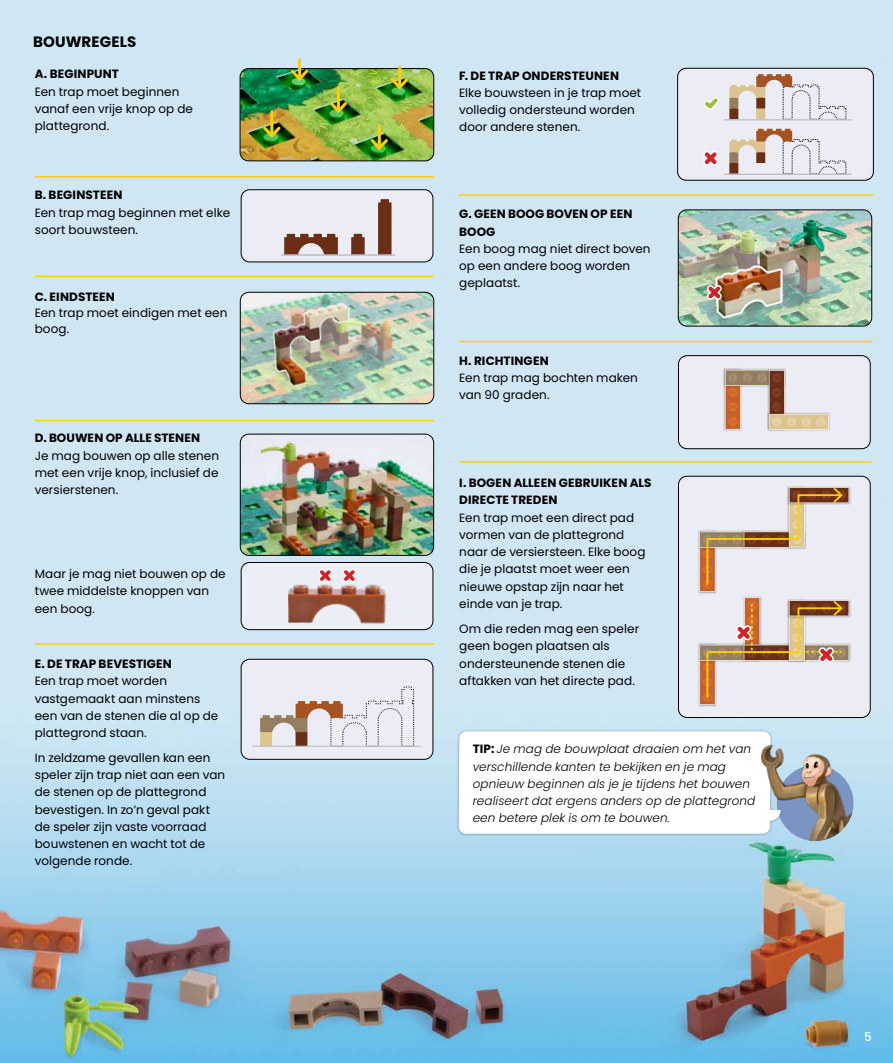
<style>
.page{position:relative;width:893px;height:1063px;background:#fff}
.page>*{position:absolute;margin:0;border:0;box-sizing:border-box;transform-origin:0 0}
.t1{font:700 15px "Poppins";letter-spacing:.005em;color:#000}
.t2{font:12px/17.2px "Poppins";letter-spacing:.005em;color:#000}
.t3{font:italic 300 12px/17.2px "Poppins";letter-spacing:.005em;color:#000}
.t4{font:700 12px/17.2px "Poppins";letter-spacing:.01em;color:#000}
.t5{font:500 12px "Poppins";color:#fff}
.s1{font-weight:700;font-style:normal}
</style>
<div class="page">
<img style="left:0;top:0;width:893px;height:838px">
<img style="left:0;top:838px;width:893px;height:225px">
<div style="left:678px;top:68px;width:195px;height:112px;background:#ecedf4;border-radius:9px"></div>
<div style="left:677px;top:68px;width:197px;height:112px;border:1px solid #000;border-radius:9px"></div>
<div style="left:241px;top:190px;width:192px;height:72px;background:#ecedf4;border-radius:9px"></div>
<div style="left:241px;top:189px;width:192px;height:73px;border:1px solid #000;border-radius:9px"></div>
<div style="left:241px;top:659px;width:192px;height:100px;background:#ecedf4;border-radius:9px"></div>
<div style="left:241px;top:659px;width:192px;height:101px;border:1px solid #000;border-radius:9px"></div>
<div style="left:241px;top:562px;width:192px;height:68px;background:#ebeef5;border-radius:9px"></div>
<div style="left:241px;top:562px;width:192px;height:68px;border:1px solid #000;border-radius:9px"></div>
<div style="left:678px;top:356px;width:192px;height:93px;background:#ecedf4;border-radius:9px"></div>
<div style="left:678px;top:355px;width:192px;height:94px;border:1px solid #000;border-radius:9px"></div>
<img style="left:240px;top:292px;width:194px;height:112px">
<div style="left:240px;top:292px;width:194px;height:112px;border:1px solid #000;border-radius:9px"></div>
<hr style="left:36px;top:176px;width:398px;height:2px;background:#ffcd03">
<hr style="left:36px;top:276px;width:398px;height:1px;background:#ffcd03">
<hr style="left:36px;top:420px;width:398px;height:1px;background:#ffcd03">
<hr style="left:36px;top:643px;width:398px;height:2px;background:#ffcd03">
<hr style="left:460px;top:461px;width:411px;height:2px;background:#ffcd03">
<hr style="left:459px;top:194px;width:414px;height:2px;background:#ffcd03">
<img style="left:678px;top:210px;width:194px;height:116px">
<div style="left:678px;top:210px;width:194px;height:116px;border:1px solid #000;border-radius:9px"></div>
<svg style="left:260px;top:686px;width:154px;height:60px"></svg>
<hr style="left:252px;top:746px;width:169px;height:1px;background:#bbbdbf">
<hr style="left:460px;top:341px;width:411px;height:1px;background:#ffcd03">
<img style="left:240px;top:69px;width:194px;height:92px">
<div style="left:240px;top:68px;width:194px;height:93px;border:1px solid #000;border-radius:9px"></div>
<hr style="left:270px;top:112px;width:3px;height:24px;background:#ffcd03">
<svg style="left:260px;top:124px;width:23px;height:16px"></svg>
<hr style="left:398px;top:67px;width:3px;height:20px;background:#ffcd03">
<svg style="left:388px;top:76px;width:23px;height:16px"></svg>
<hr style="left:378px;top:126px;width:3px;height:22px;background:#ffcd03">
<svg style="left:368px;top:136px;width:23px;height:17px"></svg>
<hr style="left:298px;top:60px;width:3px;height:19px;background:#ffcd03">
<svg style="left:288px;top:67px;width:23px;height:16px"></svg>
<hr style="left:337px;top:87px;width:3px;height:24px;background:#ffcd03">
<svg style="left:327px;top:99px;width:23px;height:17px"></svg>
<img style="left:240px;top:434px;width:194px;height:121px">
<div style="left:240px;top:434px;width:194px;height:122px;border:1px solid #000;border-radius:9px"></div>
<img style="left:723px;top:388px;width:18px;height:43px">
<img style="left:723px;top:368px;width:44px;height:20px">
<img style="left:767px;top:368px;width:19px;height:2px">
<img style="left:768px;top:413px;width:62px;height:18px">
<svg style="left:725px;top:370px;width:104px;height:60px"></svg>
<div style="left:678px;top:476px;width:192px;height:242px;background:#ecedf4;border-radius:9px"></div>
<div style="left:678px;top:476px;width:192px;height:242px;border:1px solid #000;border-radius:9px"></div>
<img style="left:849px;top:643px;width:2px;height:19px">
<img style="left:698px;top:550px;width:1px;height:42px">
<img style="left:698px;top:531px;width:1px;height:19px">
<img style="left:788px;top:486px;width:63px;height:19px">
<img style="left:698px;top:663px;width:19px;height:44px">
<img style="left:698px;top:644px;width:1px;height:19px">
<img style="left:849px;top:600px;width:2px;height:18px">
<svg style="left:699px;top:487px;width:150px;height:218px"></svg>
<img style="left:288px;top:584px;width:98px;height:40px">
<svg style="left:319px;top:569px;width:13px;height:13px"></svg>
<svg style="left:343px;top:569px;width:13px;height:13px"></svg>
<svg style="left:706px;top:283px;width:17px;height:18px"></svg>
<svg style="left:703px;top:151px;width:15px;height:14px"></svg>
<svg style="left:284px;top:234px;width:54px;height:20px"></svg>
<svg style="left:351px;top:234px;width:14px;height:20px"></svg>
<svg style="left:378px;top:199px;width:13px;height:55px"></svg>
<hr style="left:281px;top:254px;width:114px;height:2px;background:#bcbec0">
<svg style="left:703px;top:97px;width:16px;height:13px"></svg>
<svg style="left:729px;top:129px;width:117px;height:45px"></svg>
<svg style="left:729px;top:74px;width:117px;height:45px"></svg>
<hr style="left:724px;top:119px;width:128px;height:2px;background:#bcbec0">
<hr style="left:724px;top:174px;width:127px;height:1px;background:#bcbec0">
<img style="left:777px;top:765px;width:76px;height:76px;border-radius:38px">
<div style="left:456px;top:729px;width:327px;height:107px;background:#000;opacity:.3"></div>
<svg style="left:459px;top:731px;width:322px;height:103px"></svg>
<img style="left:751px;top:685px;width:91px;height:135px">
<p class="t1" style="left:33px;top:33px;width:105px">BOUWREGELS</p>
<p class="t4" style="left:35px;top:66px;width:86px">A. BEGINPUNT</p>
<p class="t2" style="left:35px;top:83px;width:160px">Een trap moet beginnen vanaf een vrije knop op de plattegrond.</p>
<p class="t4" style="left:35px;top:187px;width:89px">B. BEGINSTEEN</p>
<p class="t2" style="left:35px;top:204px;width:197px">Een trap mag beginnen met elke soort bouwsteen.</p>
<p class="t4" style="left:35px;top:288px;width:82px">C. EINDSTEEN</p>
<p class="t2" style="left:35px;top:305px;width:194px;line-height:15.9px">Een trap moet eindigen met een boog.</p>
<p class="t4" style="left:35px;top:430px;width:167px">D. BOUWEN OP ALLE STENEN</p>
<p class="t2" style="left:35px;top:447px;width:186px;text-align:justify">Je mag bouwen op alle stenen met een vrije knop, inclusief de versierstenen.</p>
<p class="t2" style="left:35px;top:565px;width:192px">Maar je mag niet bouwen op de twee middelste knoppen van een boog.</p>
<p class="t4" style="left:35px;top:655px;width:139px">E. DE TRAP BEVESTIGEN</p>
<p class="t2" style="left:35px;top:673px;width:185px">Een trap moet worden vastgemaakt aan minstens een van de stenen die al op de plattegrond staan.</p>
<p class="t2" style="left:35px;top:749px;width:192px">In zeldzame gevallen kan een speler zijn trap niet aan een van de stenen op de plattegrond bevestigen. In zo’n geval pakt de speler zijn vaste voorraad bouwstenen en wacht tot de volgende ronde.</p>
<p class="t4" style="left:459px;top:67px;width:161px">F. DE TRAP ONDERSTEUNEN</p>
<p class="t2" style="left:459px;top:84px;width:184px">Elke bouwsteen in je trap moet volledig ondersteund worden door andere stenen.</p>
<p class="t4" style="left:459px;top:206px;width:175px">G. GEEN BOOG BOVEN OP EEN<br>BOOG</p>
<p class="t2" style="left:459px;top:240px;width:193px">Een boog mag niet direct boven op een andere boog worden geplaatst.</p>
<p class="t4" style="left:459px;top:352px;width:91px">H. RICHTINGEN</p>
<p class="t2" style="left:459px;top:369px;width:180px">Een trap mag bochten maken van 90 graden.</p>
<p class="t4" style="left:459px;top:474px;width:194px">I. BOGEN ALLEEN GEBRUIKEN ALS<br>DIRECTE TREDEN</p>
<p class="t2" style="left:459px;top:509px;width:188px">Een trap moet een direct pad vormen van de plattegrond naar de versiersteen. Elke boog die je plaatst moet weer een nieuwe opstap zijn naar het einde van je trap.</p>
<p class="t2" style="left:459px;top:620px;width:181px">Om die reden mag een speler geen bogen plaatsen als ondersteunende stenen die aftakken van het directe pad.</p>
<p class="t3" style="left:473px;top:741px;width:284px"><span class="s1">TIP:</span> Je mag de bouwplaat draaien om het van verschillende kanten te bekijken en je mag opnieuw beginnen als je je tijdens het bouwen realiseert dat ergens anders op de plattegrond een betere plek is om te bouwen.</p>
<p class="t5" style="left:864px;top:1030px;width:9px">5</p>
</div>
